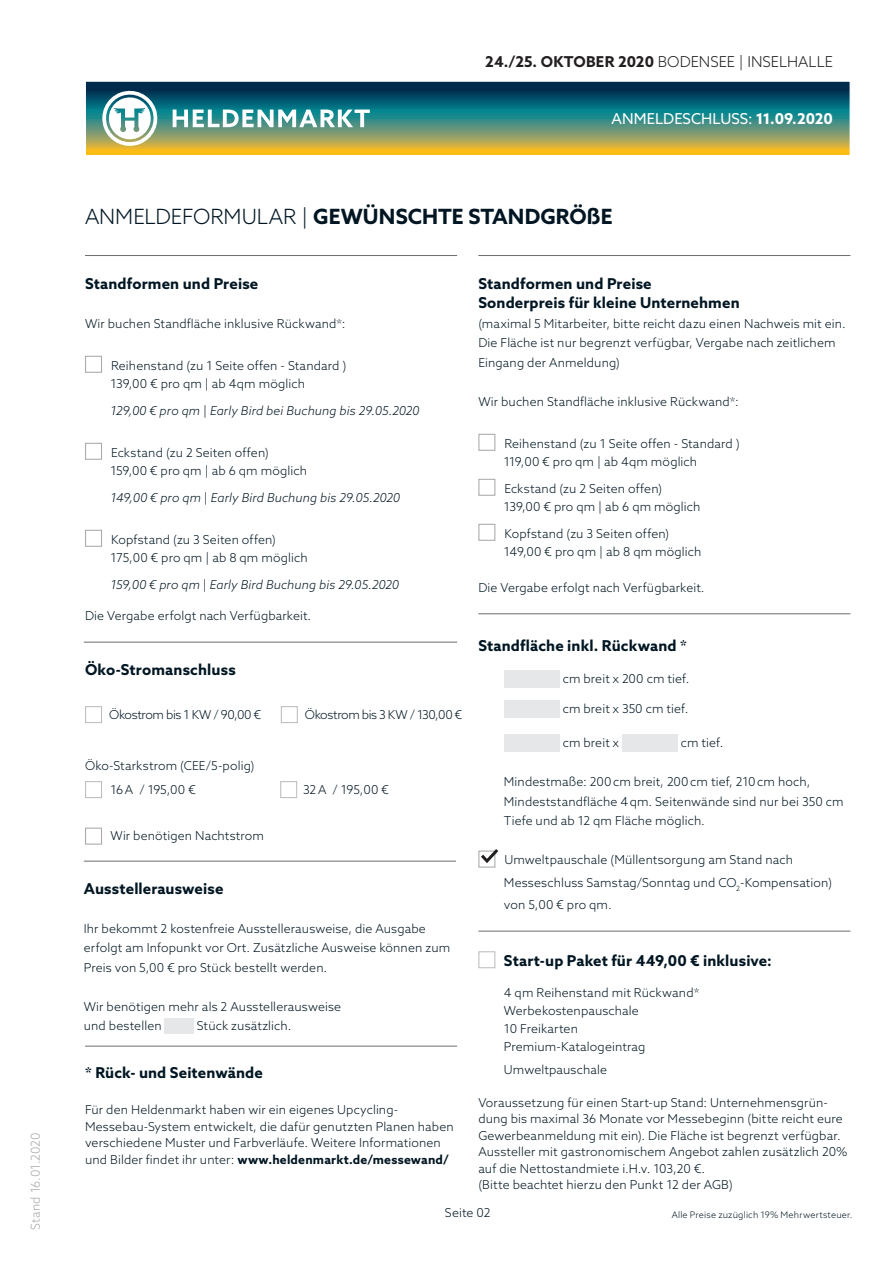
<style>
.page{position:relative;width:893px;height:1263px;background:#fff}
.page>*{position:absolute;margin:0;border:0;box-sizing:border-box;transform-origin:0 0}
.Balken_Bold{font:700 21px "Azo Sans";letter-spacing:.005em;color:#011622}
.FT_9pt{font:700 15px "Azo Sans";letter-spacing:.01em;color:#011622}
.t1{font:300 15px "Azo Sans";letter-spacing:.005em;color:#231f20}
.FT_9pt-2{font:15px "Azo Sans";letter-spacing:.005em;color:#fff}
.Balken_Bold-2{font:700 15px "Azo Sans";letter-spacing:.01em;color:#011622}
.FT_9pt-3{font:300 12.3px/16.5px "Azo Sans";letter-spacing:.01em;color:#011622}
.FT_9pt-4{font:italic 300 12.3px/27px "Azo Sans";letter-spacing:.01em;color:#011622}
.FT_9pt-5{font:300 12.3px "Azo Sans";letter-spacing:-.03em;color:#011622}
.Balken{font:300 12.3px "Azo Sans";letter-spacing:-.015em;color:#a6a8ab}
.t2{font:300 9px "Azo Sans";letter-spacing:.02em;color:#011622}
.s1{font-weight:700}
.s2{font-weight:300}
.s3{font-style:normal}
</style>
<div class="page">
<svg style="left:87px;top:83px;width:761px;height:71px;background:#517c62"></svg>
<div style="left:85px;top:81px;width:765px;height:75px;border:1px solid #fff"></div>
<svg style="left:173px;top:110px;width:197px;height:17px"></svg>
<svg style="left:99px;top:87px;width:62px;height:62px"></svg>
<hr style="left:84px;top:642px;width:373px;height:1px;background:#6c6d70">
<hr style="left:84px;top:861px;width:372px;height:1px;background:#6c6d70">
<hr style="left:478px;top:613px;width:372px;height:1px;background:#6c6d70">
<div style="left:85px;top:706px;width:17px;height:17px;border:1px solid #bcbdc0"></div>
<div style="left:281px;top:706px;width:17px;height:17px;border:1px solid #bcbdc0"></div>
<div style="left:85px;top:781px;width:17px;height:17px;border:1px solid #bcbdc0"></div>
<div style="left:280px;top:781px;width:17px;height:17px;border:1px solid #bcbdc0"></div>
<div style="left:85px;top:828px;width:17px;height:17px;border:1px solid #a8a9ad"></div>
<div style="left:165px;top:1018px;width:29px;height:16px;background:#e6e7e9"></div>
<div style="left:85px;top:356px;width:17px;height:17px;border:1px solid #a8a9ad"></div>
<div style="left:85px;top:443px;width:17px;height:17px;border:1px solid #a8a9ad"></div>
<div style="left:85px;top:530px;width:17px;height:17px;border:1px solid #a8a9ad"></div>
<hr style="left:85px;top:255px;width:372px;height:1px;background:#6c6d70">
<hr style="left:478px;top:255px;width:372px;height:1px;background:#6c6d70">
<hr style="left:85px;top:1046px;width:372px;height:1px;background:#6c6d70">
<hr style="left:478px;top:931px;width:372px;height:1px;background:#6c6d70">
<div style="left:504px;top:670px;width:56px;height:17px;background:#e6e7e9"></div>
<div style="left:504px;top:700px;width:56px;height:17px;background:#e6e7e9"></div>
<div style="left:504px;top:735px;width:56px;height:17px;background:#e6e7e9"></div>
<div style="left:622px;top:735px;width:56px;height:17px;background:#e6e7e9"></div>
<div style="left:478px;top:850px;width:17px;height:17px;border:1px solid #a8a9ad"></div>
<div style="left:478px;top:951px;width:17px;height:17px;border:1px solid #bcbdc0"></div>
<svg style="left:478px;top:849px;width:21px;height:16px"></svg>
<div style="left:478px;top:434px;width:17px;height:17px;border:1px solid #a8a9ad"></div>
<div style="left:478px;top:479px;width:17px;height:17px;border:1px solid #a8a9ad"></div>
<div style="left:478px;top:524px;width:17px;height:17px;border:1px solid #a8a9ad"></div>
<p class="Balken" style="left:27px;top:1229px;width:98px;rotate:-90deg">Stand 16.01.2020</p>
<p class="t1" style="left:485px;top:52px;width:349px"><span class="s1">24./25. OKTOBER 2020</span> BODENSEE | INSELHALLE</p>
<p class="FT_9pt-2" style="left:612px;top:109px;width:223px">ANMELDESCHLUSS: <span class="s1">11.09.2020</span></p>
<p class="Balken_Bold" style="left:85px;top:203px;width:529px"><span class="s2">ANMELDEFORMULAR |</span> GEWÜNSCHTE STANDGRÖßE</p>
<p class="FT_9pt" style="left:85px;top:273px;width:175px">Standformen und Preise</p>
<p class="FT_9pt-3" style="left:85px;top:315px;width:262px">Wir buchen Standfläche inklusive Rückwand*:</p>
<p class="FT_9pt-3" style="left:111px;top:357px;width:237px">Reihenstand (zu 1 Seite offen - Standard )</p>
<p class="FT_9pt-4" style="left:111px;top:370px;width:310px"><span class="s3">139,00 € pro qm | ab 4qm möglich<br></span>129,00 € pro qm <span class="s3">|</span> Early Bird bei Buchung bis 29.05.2020</p>
<p class="FT_9pt-3" style="left:111px;top:444px;width:159px">Eckstand (zu 2 Seiten offen)</p>
<p class="FT_9pt-4" style="left:111px;top:457px;width:291px"><span class="s3">159,00 € pro qm | ab 6 qm möglich<br></span>149,00 € pro qm <span class="s3">|</span> Early Bird Buchung bis 29.05.2020</p>
<p class="FT_9pt-3" style="left:111px;top:530px;width:199px;line-height:18px">Kopfstand (zu 3 Seiten offen)<br>175,00 € pro qm | ab 8 qm möglich</p>
<p class="FT_9pt-4" style="left:111px;top:571px;width:290px">159,00 € pro qm <span class="s3">|</span> Early Bird Buchung bis 29.05.2020</p>
<p class="FT_9pt-3" style="left:85px;top:607px;width:228px">Die Vergabe erfolgt nach Verfügbarkeit.</p>
<p class="FT_9pt" style="left:85px;top:660px;width:152px">Öko-Stromanschluss</p>
<p class="FT_9pt-5" style="left:109px;top:706px;width:153px">Ökostrom bis 1 KW / 90,00 €</p>
<p class="FT_9pt-5" style="left:305px;top:706px;width:159px">Ökostrom bis 3 KW / 130,00 €</p>
<p class="FT_9pt-3" style="left:85px;top:757px;width:171px">Öko-Starkstrom (CEE/5-polig)</p>
<p class="FT_9pt-3" style="left:111px;top:781px;width:87px">16A / 195,00 €</p>
<p class="FT_9pt-3" style="left:303px;top:781px;width:87px">32A / 195,00 €</p>
<p class="FT_9pt-3" style="left:111px;top:827px;width:155px">Wir benötigen Nachtstrom</p>
<p class="FT_9pt" style="left:84px;top:878px;width:141px">Ausstellerausweise</p>
<p class="FT_9pt-3" style="left:84px;top:918px;width:368px;line-height:19.5px">Ihr bekommt 2 kostenfreie Ausstellerausweise, die Ausgabe erfolgt am Infopunkt vor Ort. Zusätzliche Ausweise können zum<br>Preis von 5,00 € pro Stück bestellt werden.</p>
<p class="FT_9pt-3" style="left:84px;top:998px;width:259px">Wir benötigen mehr als 2 Ausstellerausweise</p>
<p class="FT_9pt-3" style="left:84px;top:1017px;width:79px">und bestellen</p>
<p class="FT_9pt-3" style="left:197px;top:1017px;width:96px">Stück zusätzlich.</p>
<p class="FT_9pt" style="left:85px;top:1063px;width:179px">* Rück- und Seitenwände</p>
<p class="FT_9pt-3" style="left:85px;top:1101px;width:370px">Für den Heldenmarkt haben wir ein eigenes Upcycling-Messebau-System entwickelt, die dafür genutzten Planen haben verschiedene Muster und Farbverläufe. Weitere Informationen und Bilder findet ihr unter: <span class="s1">www.heldenmarkt.de/messewand/</span></p>
<p class="FT_9pt" style="left:478px;top:273px;width:175px">Standformen und Preise</p>
<p class="FT_9pt" style="left:478px;top:293px;width:263px">Sonderpreis für kleine Unternehmen</p>
<p class="FT_9pt-3" style="left:478px;top:313px;width:369px;line-height:19.5px">(maximal 5 Mitarbeiter, bitte reicht dazu einen Nachweis mit ein.<br>Die Fläche ist nur begrenzt verfügbar, Vergabe nach zeitlichem<br>Eingang der Anmeldung)</p>
<p class="FT_9pt-3" style="left:478px;top:393px;width:262px">Wir buchen Standfläche inklusive Rückwand*:</p>
<p class="FT_9pt-3" style="left:504px;top:435px;width:237px">Reihenstand (zu 1 Seite offen - Standard )</p>
<p class="FT_9pt-3" style="left:504px;top:453px;width:195px">119,00 € pro qm | ab 4qm möglich</p>
<p class="FT_9pt-3" style="left:504px;top:480px;width:159px">Eckstand (zu 2 Seiten offen)</p>
<p class="FT_9pt-3" style="left:504px;top:493px;width:198px;line-height:27px">139,00 € pro qm | ab 6 qm möglich<br>Kopfstand (zu 3 Seiten offen)</p>
<p class="FT_9pt-3" style="left:504px;top:543px;width:199px">149,00 € pro qm | ab 8 qm möglich</p>
<p class="FT_9pt-3" style="left:478px;top:579px;width:228px">Die Vergabe erfolgt nach Verfügbarkeit.</p>
<p class="Balken_Bold-2" style="left:478px;top:636px;width:210px">Standfläche inkl. Rückwand *</p>
<p class="FT_9pt-3" style="left:563px;top:670px;width:128px">cm breit x 200 cm tief.</p>
<p class="FT_9pt-3" style="left:563px;top:700px;width:127px">cm breit x 350 cm tief.</p>
<p class="FT_9pt-3" style="left:563px;top:735px;width:58px">cm breit x</p>
<p class="FT_9pt-3" style="left:681px;top:735px;width:44px">cm tief.</p>
<p class="FT_9pt-3" style="left:504px;top:772px;width:341px;line-height:19.5px">Mindestmaße: 200cm breit, 200cm tief, 210cm hoch,<br>Mindeststandfläche 4qm. Seitenwände sind nur bei 350 cm<br>Tiefe und ab 12 qm Fläche möglich.</p>
<p class="FT_9pt-3" style="left:504px;top:849px;width:330px;line-height:22.5px">Umweltpauschale (Müllentsorgung am Stand nach<br>Messeschluss Samstag/Sonntag und CO<sub>2</sub>-Kompensation) von 5,00 € pro qm.</p>
<p class="FT_9pt" style="left:504px;top:950px;width:269px">Start-up Paket für 449,00 € inklusive:</p>
<p class="FT_9pt-3" style="left:504px;top:984px;width:197px">4 qm Reihenstand mit Rückwand*</p>
<p class="FT_9pt-3" style="left:504px;top:1002px;width:137px">Werbekostenpauschale</p>
<p class="FT_9pt-3" style="left:504px;top:1020px;width:76px">10 Freikarten</p>
<p class="FT_9pt-3" style="left:504px;top:1038px;width:143px">Premium-Katalogeintrag</p>
<p class="FT_9pt-3" style="left:504px;top:1061px;width:105px">Umweltpauschale</p>
<p class="FT_9pt-3" style="left:478px;top:1094px;width:366px">Voraussetzung für einen Start-up Stand: Unternehmensgrün&shy;dung bis maximal 36 Monate vor Messebeginn (bitte reicht eure<br>Gewerbeanmeldung mit ein). Die Fläche ist begrenzt verfügbar.</p>
<p class="FT_9pt-3" style="left:478px;top:1143px;width:371px">Aussteller mit gastronomischem Angebot zahlen zusätzlich 20% auf die Nettostandmiete i.H.v. 103,20 €.<br>(Bitte beachtet hierzu den Punkt 12 der AGB)</p>
<p class="FT_9pt-3" style="left:445px;top:1204px;width:47px">Seite 02</p>
<p class="t2" style="left:672px;top:1209px;width:182px">Alle Preise zuzüglich 19% Mehrwertsteuer.</p>
</div>
